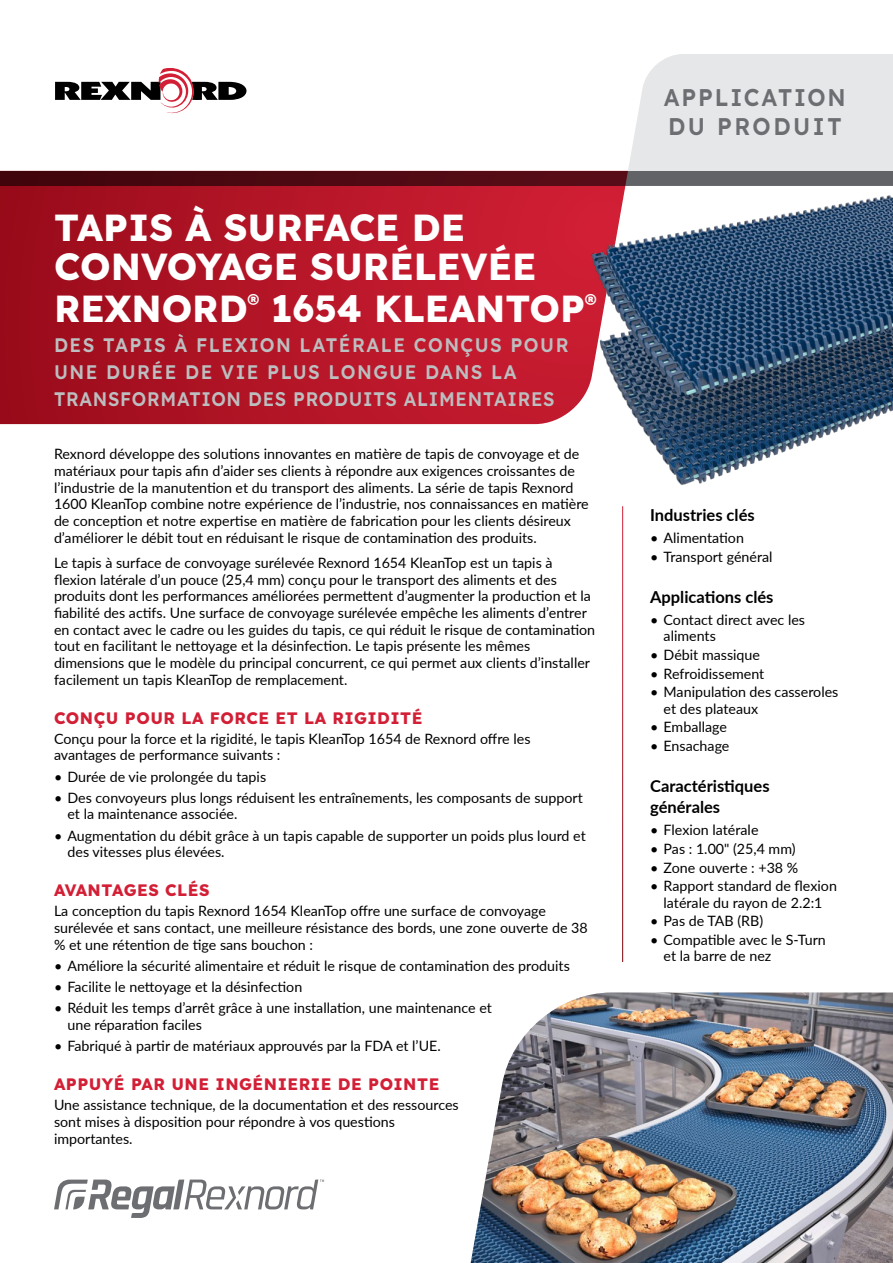
<style>
.page{position:relative;width:893px;height:1263px;background:#fff}
.page>*{position:absolute;margin:0;border:0;box-sizing:border-box;transform-origin:0 0}
.t1{font:700 37.5px/40.5px "Lexend";color:#fff}
.t2{font:600 24px/28.8px "Lexend";letter-spacing:.08em;color:#6d6e71;scale:.95 1}
.t3{font:600 19.5px/27px "Lexend";letter-spacing:.07em;color:#bcbec0;scale:.95 1}
.t4{font:700 16.5px "Lexend";letter-spacing:.03em;color:#d31f36}
.t5{font:700 16.5px/21px "Lato";color:#000}
.t6{font:14.25px/16.6px "Lato";color:#000}
</style>
<div class="page">
<img style="left:471px;top:992px;width:422px;height:271px">
<svg style="left:54px;top:1179px;width:270px;height:39px"></svg>
<div style="left:625px;top:54px;width:268px;height:117px;background:#e6e7e8"></div>
<svg style="left:0;top:185px;width:578px;height:239px;background:#b11426"></svg>
<svg style="left:0;top:171px;width:893px;height:14px;background:#53232a"></svg>
<img style="left:578px;top:185px;width:315px;height:322px">
<svg style="left:55px;top:68px;width:191px;height:46px"></svg>
<h1 class="t1" style="left:54px;top:205px;width:544px">TAPIS À SURFACE DE<br>CONVOYAGE SURÉLEVÉE<br>REXNORD<sup>®</sup> 1654 KLEANTOP<sup>®</sup></h1>
<h3 class="t3" style="left:54px;top:330px;width:543px">DES TAPIS À FLEXION LATÉRALE CONÇUS POUR<br>UNE DURÉE DE VIE PLUS LONGUE DANS LA<br>TRANSFORMATION DES PRODUITS ALIMENTAIRES</h3>
<p class="t6" style="left:54px;top:445px;width:536px">Rexnord développe des solutions innovantes en matière de tapis de convoyage et de matériaux pour tapis afin d’aider ses clients à répondre aux exigences croissantes de l’industrie de la manutention et du transport des aliments. La série de tapis Rexnord 1600 KleanTop combine notre expérience de l’industrie, nos connaissances en matière de conception et notre expertise en matière de fabrication pour les clients désireux d’améliorer le débit tout en réduisant le risque de contamination des produits.</p>
<p class="t6" style="left:54px;top:554px;width:543px">Le tapis à surface de convoyage surélevée Rexnord 1654 KleanTop est un tapis à flexion latérale d’un pouce (25,4 mm) conçu pour le transport des aliments et des produits dont les performances améliorées permettent d’augmenter la production et la fiabilité des actifs. Une surface de convoyage surélevée empêche les aliments d’entrer en contact avec le cadre ou les guides du tapis, ce qui réduit le risque de contamination tout en facilitant le nettoyage et la désinfection. Le tapis présente les mêmes dimensions que le modèle du principal concurrent, ce qui permet aux clients d’installer facilement un tapis KleanTop de remplacement.</p>
<p class="t4" style="left:54px;top:705px;width:370px">CONÇU POUR LA FORCE ET LA RIGIDITÉ</p>
<p class="t6" style="left:54px;top:729px;width:478px">Conçu pour la force et la rigidité, le tapis KleanTop 1654 de Rexnord offre les avantages de performance suivants :</p>
<p class="t6" style="left:54px;top:767px;width:214px">• Durée de vie prolongée du tapis</p>
<p class="t6" style="left:67px;top:789px;width:517px;text-indent:-13px">• Des convoyeurs plus longs réduisent les entraînements, les composants de support et la maintenance associée.</p>
<p class="t6" style="left:67px;top:827px;width:520px;text-indent:-13px">• Augmentation du débit grâce à un tapis capable de supporter un poids plus lourd et des vitesses plus élevées.</p>
<p class="t4" style="left:54px;top:877px;width:157px">AVANTAGES CLÉS</p>
<p class="t6" style="left:54px;top:902px;width:535px">La conception du tapis Rexnord 1654 KleanTop offre une surface de convoyage surélevée et sans contact, une meilleure résistance des bords, une zone ouverte de 38 % et une rétention de tige sans bouchon :</p>
<p class="t6" style="left:54px;top:957px;width:517px">• Améliore la sécurité alimentaire et réduit le risque de contamination des produits</p>
<p class="t6" style="left:54px;top:978px;width:250px">• Facilite le nettoyage et la désinfection</p>
<p class="t6" style="left:67px;top:999px;width:426px;text-indent:-13px">• Réduit les temps d’arrêt grâce à une installation, une maintenance et une réparation faciles</p>
<p class="t6" style="left:54px;top:1037px;width:388px">• Fabriqué à partir de matériaux approuvés par la FDA et l’UE.</p>
<p class="t4" style="left:54px;top:1071px;width:387px">APPUYÉ PAR UNE INGÉNIERIE DE POINTE</p>
<p class="t6" style="left:54px;top:1096px;width:406px">Une assistance technique, de la documentation et des ressources sont mises à disposition pour répondre à vos questions importantes.</p>
<h2 class="t2" style="left:664px;top:82px;width:193px">APPLICATION<br>DU PRODUIT</h2>
<p class="t5" style="left:650px;top:504px;width:106px">Industries clés</p>
<p class="t6" style="left:650px;top:529px;width:95px">• Alimentation</p>
<p class="t6" style="left:650px;top:547px;width:124px">• Transport général</p>
<p class="t5" style="left:650px;top:586px;width:125px">Applications clés</p>
<p class="t6" style="left:664px;top:611px;width:143px;text-indent:-13px">• Contact direct avec les aliments</p>
<p class="t6" style="left:650px;top:646px;width:111px">• Débit massique</p>
<p class="t6" style="left:650px;top:664px;width:116px">• Refroidissement</p>
<p class="t6" style="left:664px;top:683px;width:176px;text-indent:-13px">• Manipulation des casseroles et des plateaux</p>
<p class="t6" style="left:650px;top:718px;width:78px">• Emballage</p>
<p class="t6" style="left:650px;top:737px;width:81px">• Ensachage</p>
<p class="t5" style="left:650px;top:775px;width:121px">Caractéristiques générales</p>
<p class="t6" style="left:650px;top:821px;width:110px">• Flexion latérale</p>
<p class="t6" style="left:650px;top:840px;width:147px">• Pas : 1.00" (25,4 mm)</p>
<p class="t6" style="left:650px;top:858px;width:150px">• Zone ouverte : +38 %</p>
<p class="t6" style="left:650px;top:877px;width:188px;text-align:center">• Rapport standard de flexion latérale du rayon de 2.2:1</p>
<p class="t6" style="left:650px;top:912px;width:115px">• Pas de TAB (RB)</p>
<p class="t6" style="left:664px;top:931px;width:164px;text-indent:-13px">• Compatible avec le S-Turn et la barre de nez</p>
</div>
